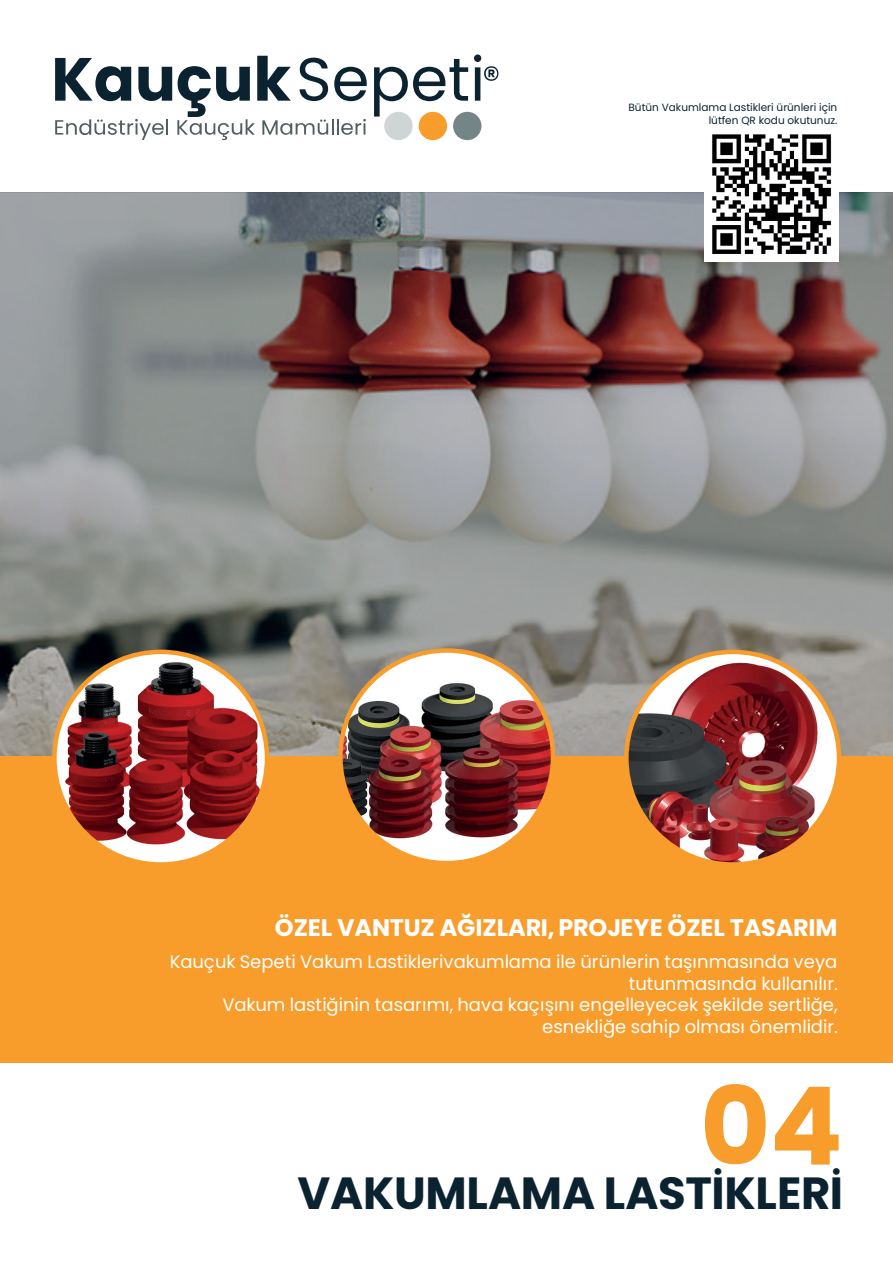
<style>
.page{position:relative;width:893px;height:1263px;background:#fff}
.page>*{position:absolute;margin:0;border:0;box-sizing:border-box;transform-origin:0 0}
.t1{font:700 108px "Poppins";color:#f89c2b}
.t2{font:700 45px "Poppins";letter-spacing:-.005em;color:#0b2331}
.t3{font:700 24px "Poppins";letter-spacing:-.005em;color:#fff}
.t4{font:18px/21.6px "Poppins";color:#fff;text-align:right}
.t5{font:10.5px/12.6px "Poppins";color:#0b2331;text-align:right}
</style>
<div class="page">
<div style="left:0;top:192px;width:893px;height:871px;background:#f89c2b"></div>
<svg style="left:374px;top:59px;width:94px;height:58px"></svg>
<svg style="left:474px;top:55px;width:24px;height:46px"></svg>
<svg style="left:55px;top:56px;width:312px;height:84px"></svg>
<div style="left:384px;top:112px;width:29px;height:28px;background:#cfd5d5;border-radius:50%"></div>
<div style="left:419px;top:112px;width:28px;height:28px;background:#f89c2b;border-radius:50%"></div>
<div style="left:453px;top:112px;width:28px;height:28px;background:#748588;border-radius:50%"></div>
<img style="left:0;top:192px;width:893px;height:564px">
<svg style="left:54px;top:652px;width:213px;height:212px;background:#9c4e4e"></svg>
<img style="left:75px;top:658px;width:50px;height:38px">
<img style="left:626px;top:652px;width:213px;height:212px;border-radius:50%">
<img style="left:626px;top:652px;width:124px;height:210px">
<img style="left:340px;top:650px;width:213px;height:213px;border-radius:50%">
<img style="left:362px;top:679px;width:12px;height:14px">
<img style="left:704px;top:134px;width:135px;height:127px">
<p class="t5" style="left:628px;top:101px;width:210px">Bütün Vakumlama Lastikleri ürünleri için lütfen QR kodu okutunuz.</p>
<h3 class="t3" style="left:275px;top:913px;width:564px">ÖZEL VANTUZ AĞIZLARI, PROJEYE ÖZEL TASARIM</h3>
<p class="t4" style="left:170px;top:951px;width:670px">Kauçuk Sepeti Vakum Lastiklerivakumlama ile ürünlerin taşınmasında veya tutunmasında kullanılır.<br>Vakum lastiğinin tasarımı, hava kaçışını engelleyecek şekilde sertliğe, esnekliğe sahip olması önemlidir.</p>
<h1 class="t1" style="left:700px;top:1064px;width:144px">04</h1>
<h2 class="t2" style="left:297px;top:1167px;width:547px">VAKUMLAMA LASTİKLERİ</h2>
</div>
